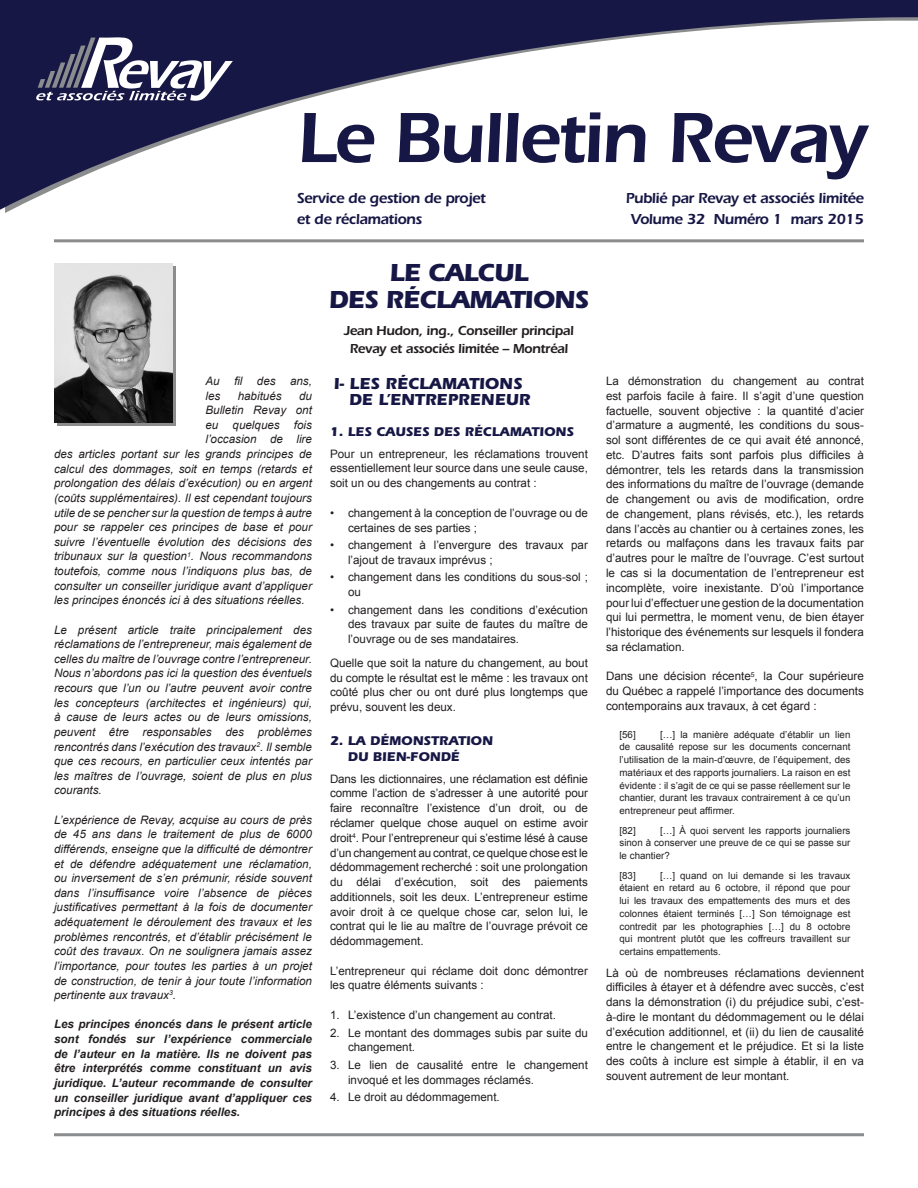
<style>
.page{position:relative;width:918px;height:1188px;background:#fff}
.page>*{position:absolute;margin:0;border:0;box-sizing:border-box;transform-origin:0 0}
.t1{font:600 73.5px "Itc Eras";letter-spacing:-.03em;color:#171746}
.t2{font:700 25.5px/27px "Itc Eras";letter-spacing:-.03em;color:#171746;text-align:center}
.Level_1{font:700 16.5px/16.5px "Itc Eras";color:#171746}
.t3{font:600 15px "Itc Eras";letter-spacing:-.03em;color:#171746}
.t4{font:600 13.5px "Itc Eras";letter-spacing:-.03em;color:#231f20}
.Level_2{font:700 13.2px/15.8px "Itc Eras";color:#171746}
.Body{font:11.7px/14.7px "Arial";color:#231f20;text-align:justify}
.t5{font:italic 11.7px/14.7px "Arial";color:#231f20;text-align:justify}
.Bullet{font:11.7px/14.9px "Arial";color:#231f20}
.t6{font:italic 700 11.7px/14.7px "Arial";color:#231f20;text-align:justify}
.Quote_indent{font:9.75px/12.8px "Arial";color:#231f20;text-align:justify}
</style>
<div class="page">
<div style="left:57px;top:266px;width:119px;height:160px;background:#8b8c8e"></div>
<svg style="left:0;top:0;width:918px;height:213px"></svg>
<hr style="left:54px;top:1133px;width:810px;height:3px;background:#8b8c8e">
<img style="left:54px;top:263px;width:119px;height:160px">
<hr style="left:54px;top:239px;width:810px;height:3px;background:#8b8c8e">
<svg style="left:36px;top:36px;width:197px;height:65px"></svg>
<p class="t1" style="left:297px;top:95px;width:572px">Le Bulletin Revay</p>
<p class="t3" style="left:297px;top:189px;width:190px">Service de gestion de projet</p>
<p class="t3" style="left:297px;top:210px;width:127px">et de réclamations</p>
<p class="t3" style="left:626px;top:189px;width:240px">Publié par Revay et associés limitée</p>
<p class="t3" style="left:631px;top:210px;width:235px">Volume 32 Numéro 1 mars 2015</p>
<p class="t5" style="left:206px;top:374px;width:108px">Au fil des ans, les</p>
<p class="t5" style="left:238px;top:388px;width:45px">habitués</p>
<p class="t5" style="left:299px;top:388px;width:14px">du</p>
<p class="t5" style="left:206px;top:403px;width:108px">Bulletin Revay ont</p>
<p class="t5" style="left:206px;top:418px;width:108px">eu quelques fois</p>
<p class="t5" style="left:206px;top:432px;width:108px">l’occasion de lire</p>
<p class="t5" style="left:54px;top:447px;width:259px">des articles portant sur les grands principes de</p>
<p class="t5" style="left:54px;top:461px;width:260px">calcul des dommages, soit en temps (retards et</p>
<p class="t5" style="left:54px;top:476px;width:259px">prolongation des délais d’exécution) ou en argent</p>
<p class="t5" style="left:54px;top:491px;width:259px">(coûts supplémentaires). Il est cependant toujours</p>
<p class="t5" style="left:54px;top:505px;width:259px">utile de se pencher sur la question de temps à autre</p>
<p class="t5" style="left:54px;top:520px;width:259px">pour se rappeler ces principes de base et pour</p>
<p class="t5" style="left:54px;top:535px;width:259px">suivre l’éventuelle évolution des décisions des</p>
<p class="t5" style="left:54px;top:549px;width:259px">tribunaux sur la question<sup>1</sup>. Nous recommandons</p>
<p class="t5" style="left:54px;top:564px;width:259px">toutefois, comme nous l’indiquons plus bas, de</p>
<p class="t5" style="left:54px;top:578px;width:259px">consulter un conseiller juridique avant d’appliquer</p>
<p class="t5" style="left:54px;top:593px;width:252px">les principes énoncés ici à des situations réelles.</p>
<p class="t5" style="left:54px;top:622px;width:260px">Le présent article traite principalement des réclamations de l’entrepreneur, mais également de celles du maître de l’ouvrage contre l’entrepreneur.<br>Nous n’abordons pas ici la question des éventuels recours que l’un ou l’autre peuvent avoir contre les concepteurs (architectes et ingénieurs) qui, à cause de leurs actes ou de leurs omissions, peuvent être responsables des problèmes rencontrés dans l’exécution des travaux<sup>2</sup>. Il semble que ces recours, en particulier ceux intentés par les maîtres de l’ouvrage, soient de plus en plus courants.</p>
<p class="t5" style="left:54px;top:812px;width:259px">L’expérience de Revay, acquise au cours de près de 45 ans dans le traitement de plus de 6000 différends, enseigne que la difficulté de démontrer et de défendre adéquatement une réclamation, ou inversement de s’en prémunir, réside souvent dans l’insuffisance voire l’absence de pièces justificatives permettant à la fois de documenter adéquatement le déroulement des travaux et les problèmes rencontrés, et d’établir précisément le coût des travaux. On ne soulignera jamais assez l’importance, pour toutes les parties à un projet de construction, de tenir à jour toute l’information pertinente aux travaux<sup>3</sup>.</p>
<p class="t6" style="left:54px;top:1017px;width:260px">Les principes énoncés dans le présent article sont fondés sur l’expérience commerciale de l’auteur en la matière. Ils ne doivent pas être interprétés comme constituant un avis juridique. L’auteur recommande de consulter un conseiller juridique avant d’appliquer ces principes à des situations réelles.</p>
<p class="t2" style="left:329px;top:259px;width:262px">LE CALCUL<br>DES RÉCLAMATIONS</p>
<p class="t4" style="left:344px;top:323px;width:231px">Jean Hudon, ing., Conseiller principal</p>
<p class="t4" style="left:350px;top:341px;width:220px">Revay et associés limitée – Montréal</p>
<p class="Level_1" style="left:349px;top:375px;width:183px;text-indent:-15px">I- LES RÉCLAMATIONS<br>DE L’ENTREPRENEUR</p>
<p class="Level_2" style="left:330px;top:424px;width:245px">1. LES CAUSES DES RÉCLAMATIONS</p>
<p class="Body" style="left:330px;top:446px;width:259px">Pour un entrepreneur, les réclamations trouvent essentiellement leur source dans une seule cause, soit un ou des changements au contrat :</p>
<p class="Bullet" style="left:348px;top:505px;width:241px;text-indent:-18px">• changement à la conception de l’ouvrage ou de certaines de ses parties ;</p>
<p class="Bullet" style="left:348px;top:538px;width:241px;text-indent:-18px">• changement à l’envergure des travaux par l’ajout de travaux imprévus ;</p>
<p class="Bullet" style="left:348px;top:570px;width:242px;text-indent:-18px">• changement dans les conditions du sous-sol ; ou</p>
<p class="Bullet" style="left:348px;top:602px;width:242px;text-align:justify;text-indent:-18px">• changement dans les conditions d’exécution des travaux par suite de fautes du maître de l’ouvrage ou de ses mandataires.</p>
<p class="Body" style="left:330px;top:655px;width:260px">Quelle que soit la nature du changement, au bout du compte le résultat est le même : les travaux ont coûté plus cher ou ont duré plus longtemps que prévu, souvent les deux.</p>
<p class="Level_2" style="left:348px;top:733px;width:147px;text-indent:-18px">2. LA DÉMONSTRATION<br>DU BIEN-FONDÉ</p>
<p class="Body" style="left:330px;top:771px;width:260px">Dans les dictionnaires, une réclamation est définie comme l’action de s’adresser à une autorité pour faire reconnaître l’existence d’un droit, ou de réclamer quelque chose auquel on estime avoir droit<sup>4</sup>. Pour l’entrepreneur qui s’estime lésé à cause d’un changement au contrat, ce quelque chose est le dédommagement recherché : soit une prolongation du délai d’exécution, soit des paiements additionnels, soit les deux. L’entrepreneur estime avoir droit à ce quelque chose car, selon lui, le contrat qui le lie au maître de l’ouvrage prévoit ce dédommagement.</p>
<p class="Body" style="left:330px;top:963px;width:259px">L’entrepreneur qui réclame doit donc démontrer les quatre éléments suivants :</p>
<p class="Bullet" style="left:330px;top:1008px;width:228px">1. L’existence d’un changement au contrat.</p>
<p class="Bullet" style="left:348px;top:1025px;width:241px;text-indent:-18px">2. Le montant des dommages subis par suite du changement.</p>
<p class="Bullet" style="left:348px;top:1057px;width:241px;text-indent:-18px">3. Le lien de causalité entre le changement invoqué et les dommages réclamés.</p>
<p class="Bullet" style="left:330px;top:1090px;width:171px">4. Le droit au dédommagement.</p>
<p class="Body" style="left:606px;top:374px;width:260px">La démonstration du changement au contrat est parfois facile à faire. Il s’agit d’une question factuelle, souvent objective : la quantité d’acier d’armature a augmenté, les conditions du sous&shy;sol sont différentes de ce qui avait été annoncé, etc. D’autres faits sont parfois plus difficiles à démontrer, tels les retards dans la transmission des informations du maître de l’ouvrage (demande de changement ou avis de modification, ordre de changement, plans révisés, etc.), les retards dans l’accès au chantier ou à certaines zones, les retards ou malfaçons dans les travaux faits par d’autres pour le maître de l’ouvrage. C’est surtout le cas si la documentation de l’entrepreneur est incomplète, voire inexistante. D’où l’importance pour lui d’effectuer une gestion de la documentation qui lui permettra, le moment venu, de bien étayer l’historique des événements sur lesquels il fondera sa réclamation.</p>
<p class="Body" style="left:606px;top:669px;width:260px">Dans une décision récente<sup>5</sup>, la Cour supérieure du Québec a rappelé l’importance des documents contemporains aux travaux, à cet égard :</p>
<p class="Quote_indent" style="left:620px;top:728px;width:18px">[56]</p>
<p class="Quote_indent" style="left:620px;top:728px;width:232px;text-indent:41px">[…] la manière adéquate d’établir un lien de causalité repose sur les documents concernant l’utilisation de la main-d’œuvre, de l’équipement, des matériaux et des rapports journaliers. La raison en est évidente : il s’agit de ce qui se passe réellement sur le chantier, durant les travaux contrairement à ce qu’un entrepreneur peut affirmer.</p>
<p class="Quote_indent" style="left:620px;top:824px;width:18px">[82]</p>
<p class="Quote_indent" style="left:620px;top:824px;width:233px;text-indent:41px">[…] À quoi servent les rapports journaliers sinon à conserver une preuve de ce qui se passe sur le chantier?</p>
<p class="Quote_indent" style="left:620px;top:869px;width:18px">[83]</p>
<p class="Quote_indent" style="left:620px;top:869px;width:232px;text-indent:41px">[…] quand on lui demande si les travaux étaient en retard au 6 octobre, il répond que pour lui les travaux des empattements des murs et des colonnes étaient terminés […] Son témoignage est contredit par les photographies […] du 8 octobre qui montrent plutôt que les coffreurs travaillent sur certains empattements.</p>
<p class="Body" style="left:606px;top:965px;width:260px">Là où de nombreuses réclamations deviennent difficiles à étayer et à défendre avec succès, c’est dans la démonstration (i) du préjudice subi, c’est&shy;à-dire le montant du dédommagement ou le délai d’exécution additionnel, et (ii) du lien de causalité entre le changement et le préjudice. Et si la liste des coûts à inclure est simple à établir, il en va souvent autrement de leur montant.</p>
</div>
